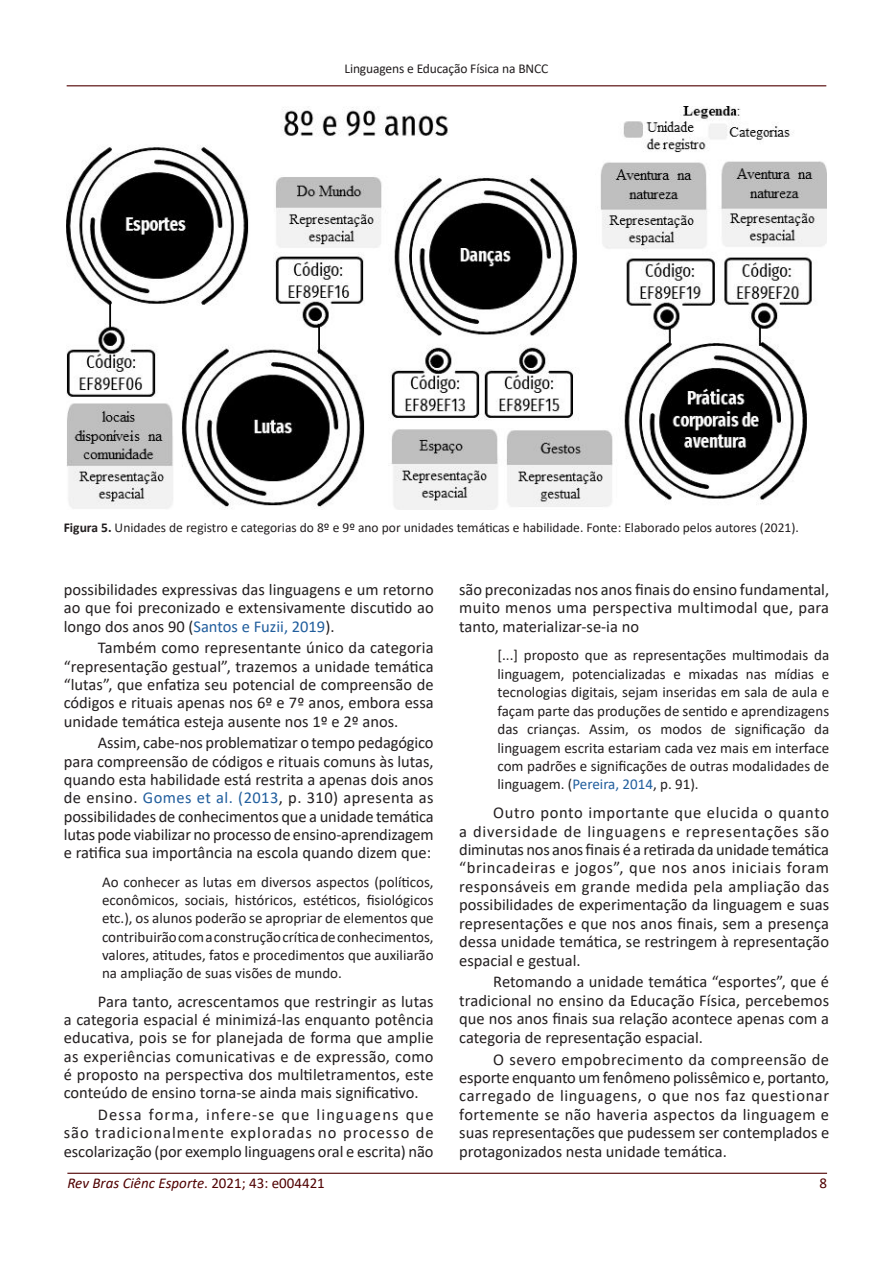
<style>
.page{position:relative;width:893px;height:1263px;background:#fff}
.page>*{position:absolute;margin:0;border:0;box-sizing:border-box;transform-origin:0 0}
.Paragraph{font:16.5px/18.3px "Calibri";color:#231f20;text-align:justify}
.t1{font:15px/18.5px "Calibri";color:#231f20;text-align:justify}
.t2{font:italic 15px "Calibri";color:#500202}
.t3{font:15px "Calibri";color:#500202}
.FigureCaption{font:13.5px "Calibri";color:#231f20}
.s1{font-weight:700}
.s2{color:#215e9d}
.s3{font-style:normal}
</style>
<div class="page">
<hr style="left:67px;top:1173px;width:760px;height:1px;background:#500202">
<hr style="left:67px;top:85px;width:759px;height:1px;background:#500202">
<img style="left:67px;top:106px;width:759px;height:403px">
<p class="FigureCaption" style="left:344px;top:59px;width:205px">Linguagens e Educação Física na BNCC</p>
<p class="FigureCaption" style="left:64px;top:518px;width:737px"><span class="s1">Figura 5.</span> Unidades de registro e categorias do 8º e 9º ano por unidades temáticas e habilidade. Fonte: Elaborado pelos autores (2021).</p>
<p class="Paragraph" style="left:64px;top:580px;width:371px">possibilidades expressivas das linguagens e um retorno ao que foi preconizado e extensivamente discutido ao longo dos anos 90 (<span class="s2">Santos e Fuzii, 2019</span>).</p>
<p class="Paragraph" style="left:64px;top:638px;width:371px;text-indent:34px">Também como representante único da categoria “representação gestual”, trazemos a unidade temática “lutas”, que enfatiza seu potencial de compreensão de códigos e rituais apenas nos 6º e 7º anos, embora essa unidade temática esteja ausente nos 1º e 2º anos.</p>
<p class="Paragraph" style="left:64px;top:733px;width:371px;text-indent:34px">Assim, cabe-nos problematizar o tempo pedagógico para compreensão de códigos e rituais comuns às lutas, quando esta habilidade está restrita a apenas dois anos de ensino. <span class="s2">Gomes et al. (2013</span>, p. 310) apresenta as possibilidades de conhecimentos que a unidade temática lutas pode viabilizar no processo de ensino-aprendizagem e ratifica sua importância na escola quando dizem que:</p>
<p class="t1" style="left:102px;top:872px;width:333px">Ao conhecer as lutas em diversos aspectos (políticos, econômicos, sociais, históricos, estéticos, fisiológicos etc.), os alunos poderão se apropriar de elementos que contribuirão com a construção crítica de conhecimentos, valores, atitudes, fatos e procedimentos que auxiliarão na ampliação de suas visões de mundo.</p>
<p class="Paragraph" style="left:64px;top:992px;width:371px;text-indent:34px">Para tanto, acrescentamos que restringir as lutas a categoria espacial é minimizá-las enquanto potência educativa, pois se for planejada de forma que amplie as experiências comunicativas e de expressão, como é proposto na perspectiva dos multiletramentos, este conteúdo de ensino torna-se ainda mais significativo.</p>
<p class="Paragraph" style="left:64px;top:1105px;width:371px;text-indent:34px">Dessa forma, infere-se que linguagens que são tradicionalmente exploradas no processo de escolarização (por exemplo linguagens oral e escrita) não</p>
<p class="Paragraph" style="left:459px;top:580px;width:371px">são preconizadas nos anos finais do ensino fundamental, muito menos uma perspectiva multimodal que, para tanto, materializar-se-ia no</p>
<p class="t1" style="left:497px;top:646px;width:333px">[...] proposto que as representações multimodais da linguagem, potencializadas e mixadas nas mídias e tecnologias digitais, sejam inseridas em sala de aula e façam parte das produções de sentido e aprendizagens das crianças. Assim, os modos de significação da linguagem escrita estariam cada vez mais em interface com padrões e significações de outras modalidades de linguagem. (<span class="s2">Pereira, 2014</span>, p. 91).</p>
<p class="Paragraph" style="left:459px;top:803px;width:371px;text-indent:34px">Outro ponto importante que elucida o quanto a diversidade de linguagens e representações são diminutas nos anos finais é a retirada da unidade temática “brincadeiras e jogos”, que nos anos iniciais foram responsáveis em grande medida pela ampliação das possibilidades de experimentação da linguagem e suas representações e que nos anos finais, sem a presença dessa unidade temática, se restringem à representação espacial e gestual.</p>
<p class="Paragraph" style="left:459px;top:972px;width:371px;text-indent:34px">Retomando a unidade temática “esportes”, que é tradicional no ensino da Educação Física, percebemos que nos anos finais sua relação acontece apenas com a categoria de representação espacial.</p>
<p class="Paragraph" style="left:459px;top:1049px;width:371px;text-indent:34px">O severo empobrecimento da compreensão de esporte enquanto um fenômeno polissêmico e, portanto, carregado de linguagens, o que nos faz questionar fortemente se não haveria aspectos da linguagem e suas representações que pudessem ser contemplados e protagonizados nesta unidade temática.</p>
<p class="t2" style="left:67px;top:1172px;width:259px">Rev Bras Ciênc Esporte<span class="s3">. 2021; 43: e004421</span></p>
<p class="t3" style="left:819px;top:1172px;width:9px">8</p>
</div>
